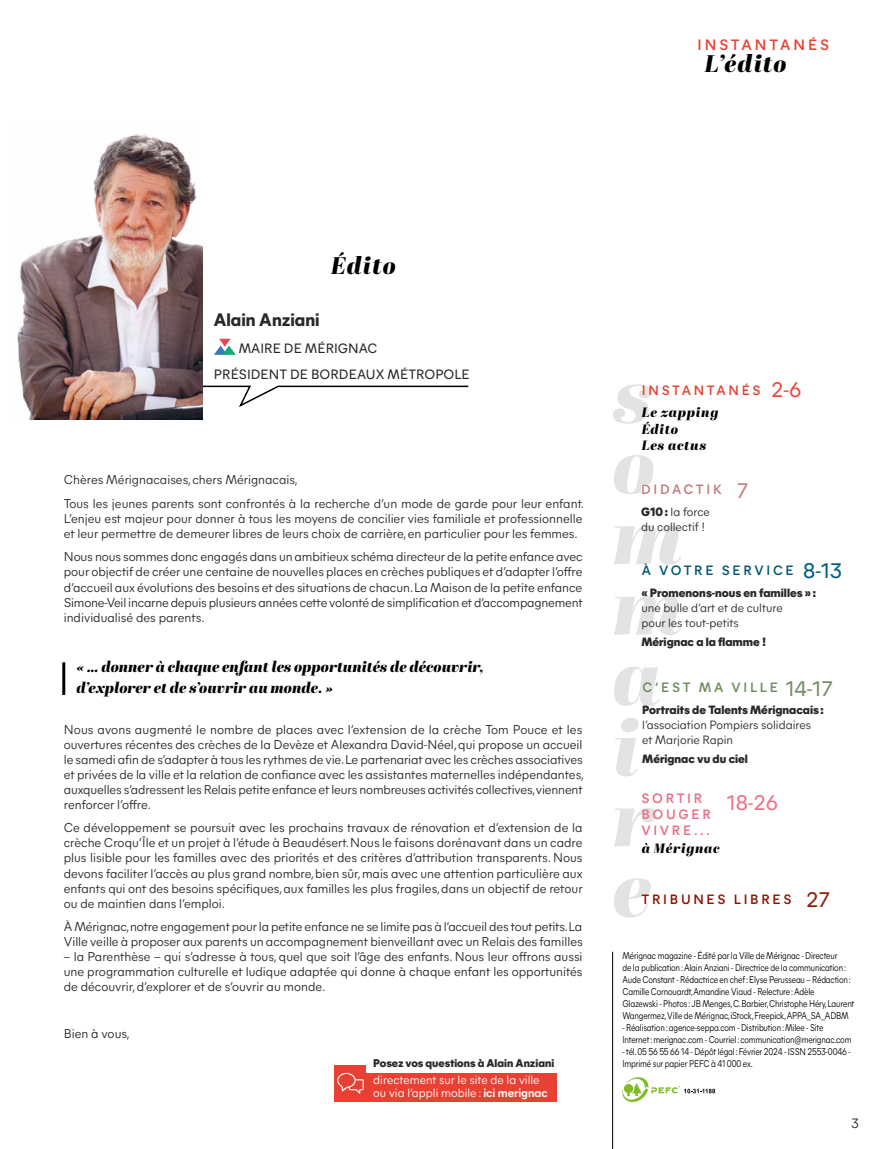
<style>
.page{position:relative;width:893px;height:1149px;background:#fff}
.page>*{position:absolute;margin:0;border:0;box-sizing:border-box;transform-origin:0 0}
.t1{font:italic 24px "Abril Fatface";letter-spacing:.05em;color:#000}
.t2{font:21px "Mier A";color:#749062}
.t3{font:21px "Mier A";color:#ee7389}
.t4{font:21px "Mier A";color:#005c7f}
.t5{font:800 18px "Mier A";color:#282827}
.t6{font:italic 15px/21px "Abril Fatface";color:#000}
.t7{font:600 15px "Mier A";letter-spacing:.2em;color:#e84133}
.t8{font:13.5px/26.5px "Mier A";color:#282827}
.t9{font:italic 13.5px/16.5px "Abril Fatface";letter-spacing:.05em;color:#000}
.t10{font:600 13.5px/16.2px "Mier A";letter-spacing:.2em;color:#ed6a83}
.t11{font:600 13.5px "Mier A";letter-spacing:.2em;color:#8a1504}
.t12{font:600 13.5px "Mier A";letter-spacing:.2em;color:#e84133}
.t13{font:600 13.5px "Mier A";letter-spacing:.2em;color:#005679}
.t14{font:600 13.5px "Mier A";letter-spacing:.2em;color:#6b8b5b}
.t15{font:600 13.5px "Mier A";letter-spacing:.2em;color:#c47a7e}
.t16{font:13.5px "Mier A";color:#282827}
.t17{font:12.75px/15px "Mier A";color:#282827}
.t18{font:12px/15px "Mier A";color:#282827}
.t19{font:800 12px "Mier A";color:#282827}
.t20{font:12px/13.5px "Mier A";color:#fff}
.t21{font:800 11.25px "Mier A";color:#282827}
.t22{font:9.75px/12px "Mier A";letter-spacing:-.02em;color:#000;scale:.85 1}
.s1{font-weight:700}
.s2{font-weight:400;font-size:21px;color:#e94d3b}
.s3{font-weight:400;font-size:21px;color:#c78184}
.s4{font-weight:800}
.s5{font-weight:400;font-size:21px;color:#901f0b}
</style>
<div class="page">
<svg style="left:614px;top:878px;width:37px;height:39px"></svg>
<svg style="left:614px;top:808px;width:42px;height:38px"></svg>
<svg style="left:615px;top:718px;width:24px;height:58px"></svg>
<svg style="left:614px;top:666px;width:46px;height:39px"></svg>
<svg style="left:614px;top:596px;width:67px;height:39px"></svg>
<svg style="left:614px;top:525px;width:67px;height:39px"></svg>
<svg style="left:614px;top:455px;width:39px;height:39px"></svg>
<svg style="left:613px;top:384px;width:38px;height:39px"></svg>
<svg style="left:203px;top:385px;width:266px;height:22px"></svg>
<svg style="left:214px;top:338px;width:22px;height:17px"></svg>
<hr style="left:612px;top:951px;width:1px;height:197px;background:#000">
<img style="left:17px;top:134px;width:186px;height:285px">
<div style="left:641px;top:484px;width:81px;height:23px;background:#fff"></div>
<div style="left:335px;top:1065px;width:31px;height:36px;background:#e84133"></div>
<div style="left:362px;top:1073px;width:194px;height:28px;background:#e84133"></div>
<svg style="left:337px;top:1072px;width:27px;height:21px"></svg>
<svg style="left:622px;top:1077px;width:93px;height:24px"></svg>
<hr style="left:62px;top:662px;width:3px;height:32px;background:#000">
<p class="t7" style="left:697px;top:33px;width:133px">INSTANTANÉS</p>
<h1 class="t1" style="left:705px;top:46px;width:83px">L’édito</h1>
<h1 class="t1" style="left:331px;top:248px;width:66px">Édito</h1>
<h3 class="t5" style="left:214px;top:306px;width:107px">Alain Anziani</h3>
<p class="t8" style="left:214px;top:334px;width:257px;text-indent:25px">MAIRE DE MÉRIGNAC<br>PRÉSIDENT DE BORDEAUX MÉTROPOLE</p>
<p class="t17" style="left:64px;top:467px;width:522px;line-height:23.5px">Chères Mérignacaises, chers Mérignacais,<br>Tous les jeunes parents sont confrontés à la recherche d’un mode de garde pour leur enfant.</p>
<p class="t17" style="left:64px;top:510px;width:520px">L’enjeu est majeur pour donner à tous les moyens de concilier vies familiale et professionnelle et leur permettre de demeurer libres de leurs choix de carrière, en particulier pour les femmes.</p>
<p class="t17" style="left:64px;top:548px;width:520px;text-align:justify">Nous nous sommes donc engagés dans un ambitieux schéma directeur de la petite enfance avec pour objectif de créer une centaine de nouvelles places en crèches publiques et d’adapter l’offre d’accueil aux évolutions des besoins et des situations de chacun.La Maison de la petite enfance Simone-Veil incarne depuis plusieurs années cette volonté de simplification et d’accompagnement individualisé des parents.</p>
<p class="t6" style="left:77px;top:655px;width:409px">« … donner à chaque enfant les opportunités de découvrir, d’explorer et de s’ouvrir au monde. »</p>
<p class="t17" style="left:64px;top:721px;width:522px">Nous avons augmenté le nombre de places avec l’extension de la crèche Tom Pouce et les ouvertures récentes des crèches de la Devèze et Alexandra David-Néel, qui propose un accueil le samedi afin de s’adapter à tous les rythmes de vie.Le partenariat avec les crèches associatives et privées de la ville et la relation de confiance avec les assistantes maternelles indépendantes, auxquelles s’adressent les Relais petite enfance et leurs nombreuses activités collectives,viennent renforcer l’offre.</p>
<p class="t17" style="left:64px;top:819px;width:520px;text-align:justify">Ce développement se poursuit avec les prochains travaux de rénovation et d’extension de la crèche Croqu’Île et un projet à l’étude à Beaudésert. Nous le faisons dorénavant dans un cadre plus lisible pour les familles avec des priorités et des critères d’attribution transparents. Nous devons faciliter l’accès au plus grand nombre, bien sûr, mais avec une attention particulière aux enfants qui ont des besoins spécifiques, aux familles les plus fragiles, dans un objectif de retour ou de maintien dans l’emploi.</p>
<p class="t17" style="left:64px;top:917px;width:520px">À Mérignac,notre engagement pour la petite enfance ne se limite pas à l’accueil des tout petits.La<br>Ville veille à proposer aux parents un accompagnement bienveillant avec un Relais des familles</p>
<p class="t17" style="left:64px;top:947px;width:520px;text-align:justify">– la Parenthèse – qui s’adresse à tous, quel que soit l’âge des enfants. Nous leur offrons aussi une programmation culturelle et ludique adaptée qui donne à chaque enfant les opportunités de découvrir, d’explorer et de s’ouvrir au monde.</p>
<p class="t17" style="left:64px;top:1024px;width:68px">Bien à vous,</p>
<p class="t21" style="left:373px;top:1054px;width:182px">Posez vos questions à Alain Anziani</p>
<p class="t20" style="left:373px;top:1071px;width:176px">directement sur le site de la ville ou via l’appli mobile : <span class="s1">ici merignac</span></p>
<p class="t12" style="left:642px;top:380px;width:161px">INSTANTANÉS <span class="s2">2-6</span></p>
<p class="t9" style="left:642px;top:403px;width:78px">Le zapping<br>Édito<br>Les actus</p>
<p class="t15" style="left:641px;top:479px;width:109px">DIDACTIK <span class="s3">7</span></p>
<p class="t18" style="left:641px;top:503px;width:70px"><span class="s4">G10:</span> la force du collectif !</p>
<h2 class="t4" style="left:803px;top:555px;width:40px">8-13</h2>
<p class="t13" style="left:642px;top:560px;width:153px">À VOTRE SERVICE</p>
<p class="t19" style="left:641px;top:584px;width:176px">« Promenons-nous en familles » :</p>
<p class="t18" style="left:641px;top:599px;width:143px">une bulle d’art et de culture pour les tout-petits</p>
<p class="t19" style="left:641px;top:633px;width:126px">Mérignac a la flamme !</p>
<h2 class="t2" style="left:786px;top:672px;width:49px">14-17</h2>
<p class="t14" style="left:642px;top:677px;width:137px">C’EST MA VILLE</p>
<p class="t19" style="left:642px;top:700px;width:183px">Portraits de Talents Mérignacais :</p>
<p class="t18" style="left:642px;top:716px;width:170px">l’association Pompiers solidaires et Marjorie Rapin</p>
<p class="t19" style="left:642px;top:749px;width:107px">Mérignac vu du ciel</p>
<p class="t10" style="left:641px;top:789px;width:71px">SORTIR<br>BOUGER<br>VIVRE...</p>
<h2 class="t3" style="left:727px;top:786px;width:53px">18-26</h2>
<p class="t9" style="left:642px;top:839px;width:79px">à Mérignac</p>
<p class="t11" style="left:641px;top:889px;width:191px">TRIBUNES LIBRES <span class="s5">27</span></p>
<p class="t22" style="left:622px;top:948px;width:274px">Mérignac magazine - Édité par la Ville de Mérignac - Directeur<br>de la publication: Alain Anziani - Directrice de la communication:<br>Aude Constant - Rédactrice en chef: Elyse Perusseau – Rédaction:<br>Camille Cornouardt, Amandine Viaud - Relecture: Adèle<br>Glazewski - Photos : JB Menges, C. Barbier, Christophe Héry, Laurent Wangermez, Ville de Mérignac, iStock, Freepick, APPA_SA_ADBM</p>
<p class="t22" style="left:622px;top:1020px;width:271px">- Réalisation: agence-seppa.com - Distribution: Milee - Site<br>Internet: merignac.com - Courriel: communication@merignac.com</p>
<p class="t22" style="left:622px;top:1044px;width:270px">- tél.05 56 55 66 14 - Dépôt légal: Février 2024 - ISSN 2553-0046 -<br>Imprimé sur papier PEFC à 41 000 ex.</p>
<p class="t16" style="left:851px;top:1112px;width:9px">3</p>
</div>
